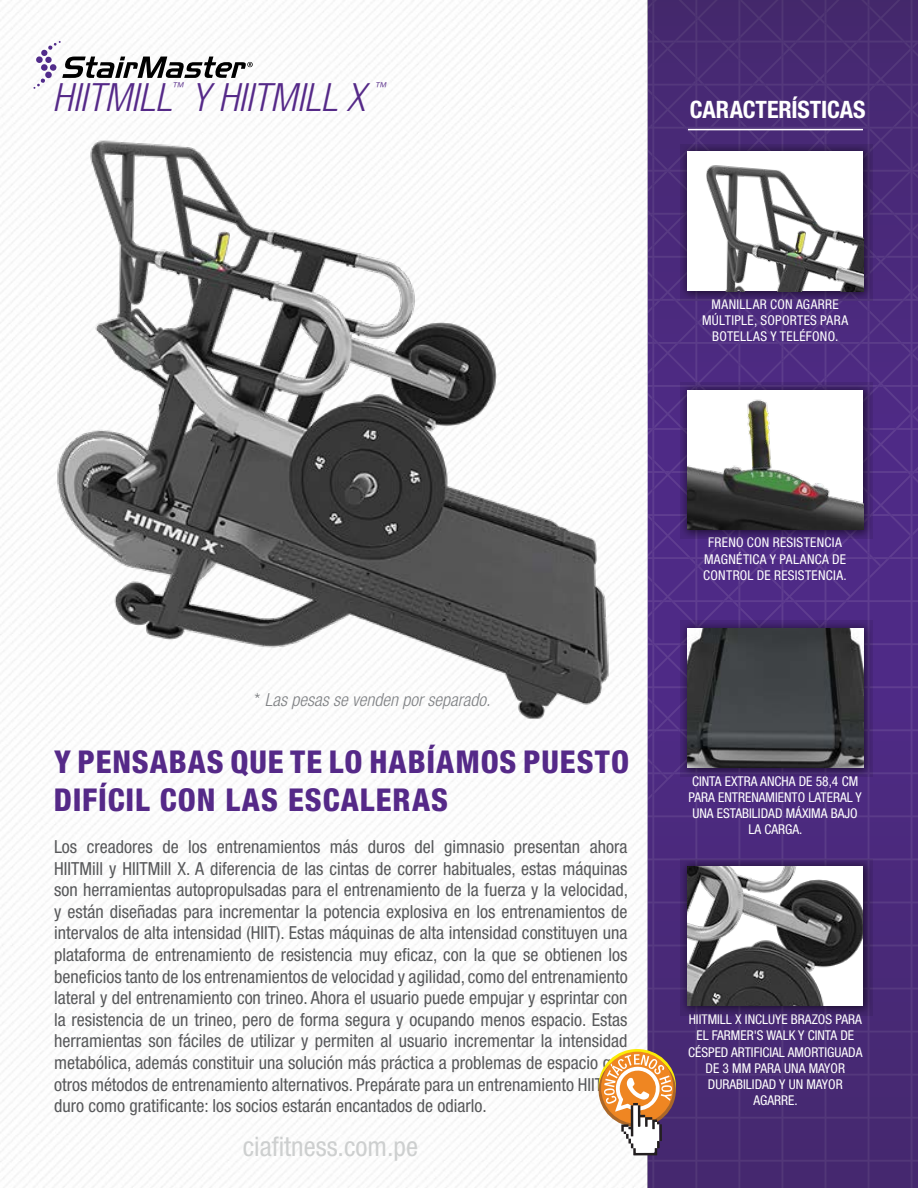
<style>
.page{position:relative;width:918px;height:1188px;background:#fff}
.page>*{position:absolute;margin:0;border:0;box-sizing:border-box;transform-origin:0 0}
.t1{font:italic 300 condensed 39px "Helvetica Neue LT Std";color:#552988}
.t2{font:800 condensed 31.5px/37.8px "Helvetica Neue LT Std";letter-spacing:.03em;color:#552988}
.t3{font:condensed 27px "Helvetica Neue LT Std";color:#cdcfcf}
.t4{font:700 condensed 24px "Helvetica Neue LT Std";letter-spacing:-.005em;color:#fff}
.t5{font:condensed 18px/21.6px "Helvetica Neue LT Std";color:#58595b;text-align:justify}
.t6{font:italic 300 condensed 18px "Helvetica Neue LT Std";color:#808285}
.t7{font:condensed 13.5px/16.2px "Helvetica Neue LT Std";color:#fff;text-align:center}
.t8{font:condensed 13.5px/16.2px "Helvetica Neue LT Std";letter-spacing:.02em;color:#fff;text-align:center}
.t9{font:condensed 13.5px/16.2px "Helvetica Neue LT Std";letter-spacing:.025em;color:#fff;text-align:center}
.t10{font:italic 300 condensed 12.3px "Helvetica Neue LT Std";color:#552988}
.s1{font-style:normal}
</style>
<div class="page">
<img style="left:0;top:0;width:648px;height:1188px">
<img style="left:26px;top:130px;width:622px;height:610px">
<svg style="left:648px;top:0;width:270px;height:1188px;background:#4b2b7b"></svg>
<svg style="left:681px;top:621px;width:192px;height:156px;background:#412769"></svg>
<img style="left:688px;top:628px;width:175px;height:140px">
<hr style="left:688px;top:129px;width:175px;height:1px;background:#fff">
<svg style="left:33px;top:41px;width:220px;height:48px"></svg>
<svg style="left:681px;top:383px;width:192px;height:156px;background:#412768"></svg>
<img style="left:688px;top:390px;width:175px;height:139px">
<svg style="left:681px;top:145px;width:192px;height:156px;background:#472f69"></svg>
<img style="left:688px;top:152px;width:175px;height:139px">
<svg style="left:680px;top:859px;width:192px;height:156px;background:#3a215f"></svg>
<img style="left:687px;top:866px;width:176px;height:140px">
<svg style="left:599px;top:1049px;width:77px;height:74px"></svg>
<svg style="left:599px;top:1053px;width:77px;height:74px"></svg>
<svg style="left:604px;top:1054px;width:68px;height:101px"></svg>
<h1 class="t1" style="left:53px;top:75px;width:121px">HIITMILL</h1>
<p class="t10" style="left:172px;top:80px;width:14px">™</p>
<h1 class="t1" style="left:192px;top:75px;width:175px">Y HIITMILL X</h1>
<p class="t10" style="left:374px;top:80px;width:14px">™</p>
<h3 class="t4" style="left:690px;top:95px;width:177px">CARACTERÍSTICAS</h3>
<p class="t9" style="left:702px;top:296px;width:148px">MANILLAR CON AGARRE<br>MÚLTIPLE, SOPORTES PARA<br>BOTELLAS Y TELÉFONO.</p>
<p class="t6" style="left:255px;top:689px;width:237px"><span class="s1">*</span> Las pesas se venden por separado.</p>
<h2 class="t2" style="left:54px;top:743px;width:577px">Y PENSABAS QUE TE LO HABÍAMOS PUESTO<br>DIFÍCIL CON LAS ESCALERAS</h2>
<p class="t5" style="left:54px;top:836px;width:576px">Los creadores de los entrenamientos más duros del gimnasio presentan ahora HIITMill y HIITMill X. A diferencia de las cintas de correr habituales, estas máquinas son herramientas autopropulsadas para el entrenamiento de la fuerza y la velocidad, y están diseñadas para incrementar la potencia explosiva en los entrenamientos de intervalos de alta intensidad (HIIT). Estas máquinas de alta intensidad constituyen una plataforma de entrenamiento de resistencia muy eficaz, con la que se obtienen los beneficios tanto de los entrenamientos de velocidad y agilidad, como del entrenamiento lateral y del entrenamiento con trineo. Ahora el usuario puede empujar y esprintar con la resistencia de un trineo, pero de forma segura y ocupando menos espacio. Estas herramientas son fáciles de utilizar y permiten al usuario incrementar la intensidad metabólica, además constituir una solución más práctica a problemas de espacio que otros métodos de entrenamiento alternativos. Prepárate para un entrenamiento HIIT tan duro como gratificante: los socios estarán encantados de odiarlo.</p>
<h3 class="t3" style="left:243px;top:1131px;width:177px">ciafitness.com.pe</h3>
<p class="t8" style="left:703px;top:535px;width:145px">FRENO CON RESISTENCIA<br>MAGNÉTICA Y PALANCA DE<br>CONTROL DE RESISTENCIA.</p>
<p class="t7" style="left:688px;top:773px;width:175px">CINTA EXTRA ANCHA DE 58,4 CM<br>PARA ENTRENAMIENTO LATERAL Y<br>UNA ESTABILIDAD MÁXIMA BAJO<br>LA CARGA.</p>
<p class="t7" style="left:688px;top:1011px;width:176px">HIITMILL X INCLUYE BRAZOS PARA<br>EL FARMER'S WALK Y CINTA DE<br>CÉSPED ARTIFICIAL AMORTIGUADA<br>DE 3 MM PARA UNA MAYOR<br>DURABILIDAD Y UN MAYOR<br>AGARRE.</p>
</div>
